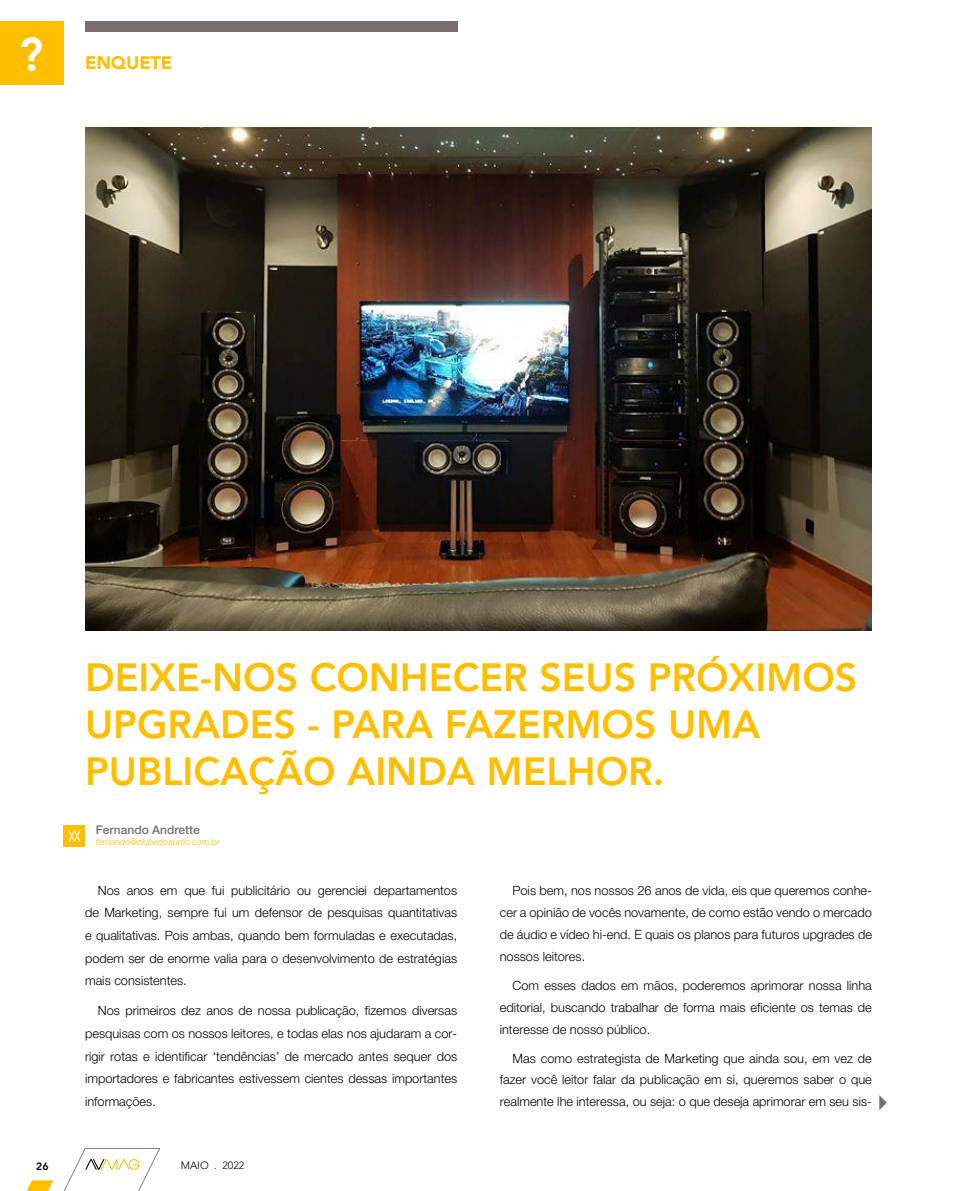
<style>
.page{position:relative;width:957px;height:1191px;background:#fff}
.page>*{position:absolute;margin:0;border:0;box-sizing:border-box;transform-origin:0 0}
.t1{font:800 46.5px "Avenir LT Std";color:#fff}
.t2{font:800 39px/46.8px "Avenir LT Std";color:#ffbe00}
.t3{font:900 18px "Avenir LT Std";letter-spacing:-.005em;color:#ffbe00}
.t4{font:300 12.75px/22.6px "Helvetica Neue LT Std";color:#000;text-align:justify}
.t5{font:500 12px "Helvetica Neue LT Std";color:#786e6c}
.t6{font:300 10.5px "Avenir LT Std";color:#000}
.t7{font:800 10.5px "Avenir LT Std";color:#000}
.t8{font:italic 300 9px "Helvetica Neue LT Std";color:#ffbe00}
</style>
<div class="page">
<svg style="left:26px;top:1148px;width:134px;height:43px"></svg>
<div style="left:0;top:21px;width:64px;height:64px;background:#ffbe00"></div>
<div style="left:85px;top:21px;width:372px;height:11px;background:#786e6c"></div>
<svg style="left:879px;top:1095px;width:8px;height:15px"></svg>
<div style="left:64px;top:825px;width:21px;height:21px;background:#ffbe00"></div>
<svg style="left:69px;top:830px;width:11px;height:11px"></svg>
<img style="left:85px;top:128px;width:787px;height:502px">
<h1 class="t1" style="left:19px;top:27px;width:26px">?</h1>
<h3 class="t3" style="left:85px;top:52px;width:89px">ENQUETE</h3>
<h2 class="t2" style="left:85px;top:654px;width:773px">DEIXE-NOS CONHECER SEUS PRÓXIMOS<br>UPGRADES - PARA FAZERMOS UMA<br>PUBLICAÇÃO AINDA MELHOR.</h2>
<p class="t5" style="left:96px;top:822px;width:106px">Fernando Andrette</p>
<p class="t8" style="left:96px;top:836px;width:126px">fernando@clubedoaudio.com.br</p>
<p class="t4" style="left:85px;top:878px;width:374px;text-indent:13px">Nos anos em que fui publicitário ou gerenciei departamentos de Marketing, sempre fui um defensor de pesquisas quantitativas e qualitativas. Pois ambas, quando bem formuladas e executadas, podem ser de enorme valia para o desenvolvimento de estratégias mais consistentes.</p>
<p class="t4" style="left:85px;top:999px;width:374px;text-indent:13px">Nos primeiros dez anos de nossa publicação, fizemos diversas pesquisas com os nossos leitores, e todas elas nos ajudaram a cor&shy;rigir rotas e identificar ‘tendências’ de mercado antes sequer dos importadores e fabricantes estivessem cientes dessas importantes informações.</p>
<p class="t4" style="left:500px;top:879px;width:374px;line-height:22px;text-indent:13px">Pois bem, nos nossos 26 anos de vida, eis que queremos conhe&shy;cer a opinião de vocês novamente, de como estão vendo o mercado de áudio e vídeo hi-end. E quais os planos para futuros upgrades de nossos leitores.</p>
<p class="t4" style="left:500px;top:974px;width:374px;line-height:21.6px;text-indent:13px">Com esses dados em mãos, poderemos aprimorar nossa linha editorial, buscando trabalhar de forma mais eficiente os temas de interesse de nosso público.</p>
<p class="t4" style="left:500px;top:1047px;width:374px;line-height:21.6px;text-indent:13px">Mas como estrategista de Marketing que ainda sou, em vez de fazer você leitor falar da publicação em si, queremos saber o que realmente lhe interessa, ou seja: o que deseja aprimorar em seu sis-</p>
<p class="t7" style="left:36px;top:1160px;width:14px">26</p>
<p class="t6" style="left:181px;top:1159px;width:65px">MAIO . 2022</p>
</div>
